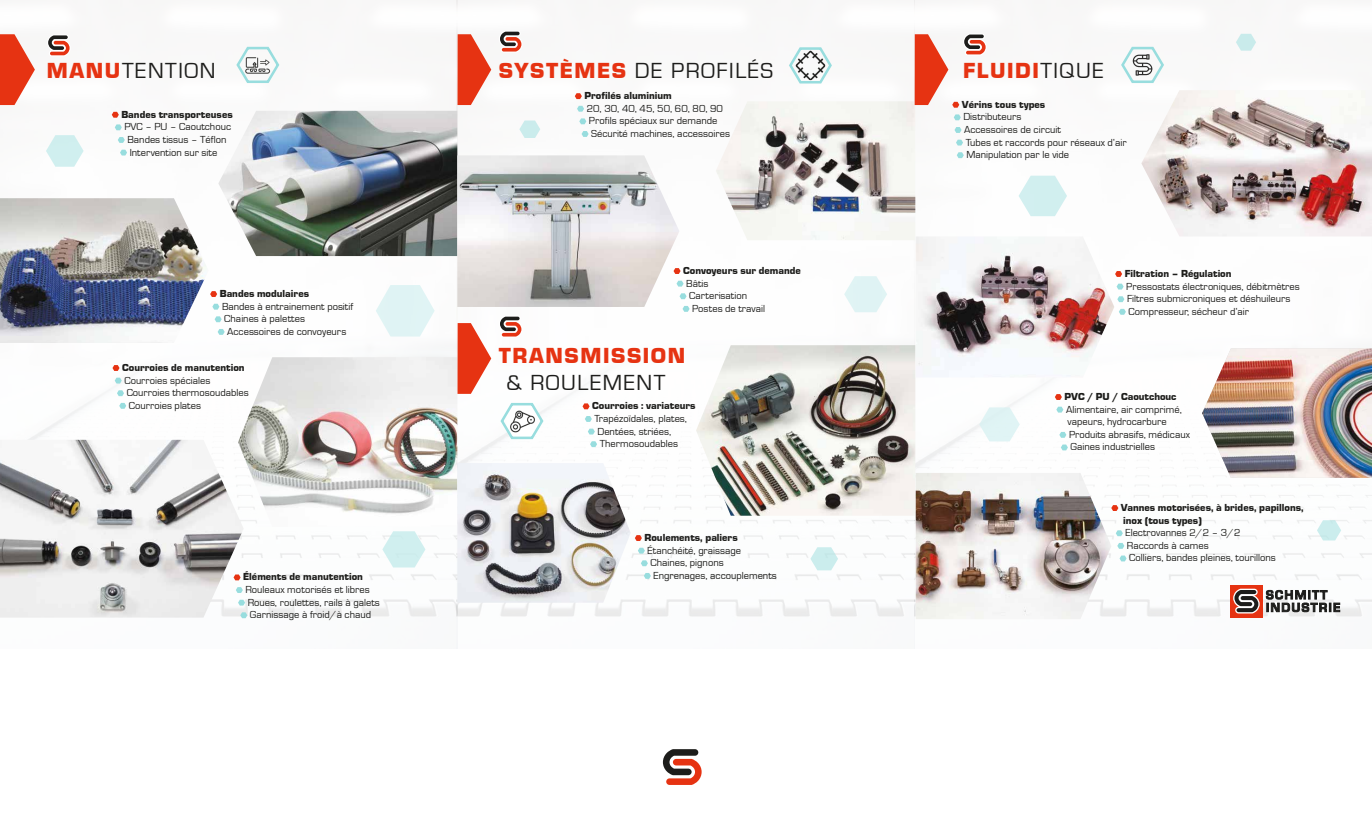
<style>
.page{position:relative;width:1372px;height:815px;background:#fff}
.page>*{position:absolute;margin:0;border:0;box-sizing:border-box;transform-origin:0 0}
.t1{font:22.5px "Eurostar";letter-spacing:.07em;color:#1d1d1b}
.t2{font:900 22.5px "Eurostar";letter-spacing:.07em;color:#e63312}
.t3{font:10.5px/12.6px "Eurostar";color:#1d1d1b}
.t4{font:900 10.5px/12.6px "Eurostar";color:#1d1d1b}
.s1{font-weight:900;color:#e63312}
.s2{font-weight:400;color:#1d1d1b}
</style>
<div class="page">
<img style="left:0;top:0;width:1371px;height:619px">
<div style="left:1230px;top:585px;width:32px;height:32px;background:#e63312"></div>
<svg style="left:1233px;top:588px;width:26px;height:25px"></svg>
<svg style="left:1265px;top:588px;width:75px;height:24px"></svg>
<svg style="left:210px;top:291px;width:7px;height:6px"></svg>
<svg style="left:212px;top:303px;width:7px;height:6px"></svg>
<svg style="left:215px;top:316px;width:7px;height:6px"></svg>
<svg style="left:218px;top:329px;width:7px;height:6px"></svg>
<svg style="left:574px;top:93px;width:8px;height:6px"></svg>
<svg style="left:577px;top:106px;width:7px;height:6px"></svg>
<svg style="left:579px;top:118px;width:7px;height:6px"></svg>
<svg style="left:581px;top:131px;width:7px;height:6px"></svg>
<svg style="left:953px;top:114px;width:7px;height:6px"></svg>
<svg style="left:954px;top:127px;width:7px;height:6px"></svg>
<svg style="left:955px;top:140px;width:8px;height:5px"></svg>
<svg style="left:956px;top:152px;width:7px;height:6px"></svg>
<svg style="left:582px;top:403px;width:7px;height:6px"></svg>
<svg style="left:584px;top:416px;width:8px;height:6px"></svg>
<svg style="left:587px;top:428px;width:8px;height:6px"></svg>
<svg style="left:590px;top:441px;width:7px;height:6px"></svg>
<svg style="left:679px;top:280px;width:4px;height:6px"></svg>
<svg style="left:679px;top:293px;width:7px;height:6px"></svg>
<svg style="left:682px;top:306px;width:7px;height:6px"></svg>
<svg style="left:1114px;top:271px;width:8px;height:6px"></svg>
<svg style="left:1116px;top:283px;width:7px;height:6px"></svg>
<svg style="left:1117px;top:296px;width:7px;height:6px"></svg>
<svg style="left:1118px;top:309px;width:7px;height:5px"></svg>
<svg style="left:1054px;top:394px;width:7px;height:6px"></svg>
<svg style="left:1056px;top:406px;width:7px;height:6px"></svg>
<svg style="left:1059px;top:432px;width:7px;height:5px"></svg>
<svg style="left:1060px;top:444px;width:7px;height:6px"></svg>
<svg style="left:1111px;top:505px;width:7px;height:6px"></svg>
<svg style="left:1115px;top:530px;width:7px;height:6px"></svg>
<svg style="left:1117px;top:542px;width:7px;height:6px"></svg>
<svg style="left:1119px;top:555px;width:7px;height:6px"></svg>
<svg style="left:635px;top:535px;width:7px;height:6px"></svg>
<svg style="left:638px;top:547px;width:7px;height:6px"></svg>
<svg style="left:641px;top:560px;width:7px;height:6px"></svg>
<svg style="left:644px;top:572px;width:7px;height:6px"></svg>
<svg style="left:112px;top:365px;width:7px;height:6px"></svg>
<svg style="left:115px;top:377px;width:7px;height:6px"></svg>
<svg style="left:117px;top:390px;width:7px;height:6px"></svg>
<svg style="left:119px;top:403px;width:7px;height:5px"></svg>
<svg style="left:112px;top:112px;width:7px;height:6px"></svg>
<svg style="left:115px;top:124px;width:7px;height:6px"></svg>
<svg style="left:118px;top:137px;width:7px;height:6px"></svg>
<svg style="left:120px;top:150px;width:7px;height:5px"></svg>
<svg style="left:235px;top:45px;width:46px;height:39px"></svg>
<img style="left:218px;top:111px;width:239px;height:145px">
<img style="left:1141px;top:90px;width:230px;height:146px">
<img style="left:715px;top:101px;width:200px;height:139px">
<img style="left:238px;top:357px;width:219px;height:169px">
<img style="left:1202px;top:348px;width:169px;height:129px">
<img style="left:696px;top:345px;width:219px;height:170px">
<img style="left:0;top:198px;width:209px;height:145px">
<img style="left:915px;top:236px;width:199px;height:141px">
<img style="left:457px;top:155px;width:222px;height:152px">
<img style="left:0;top:439px;width:244px;height:178px">
<img style="left:915px;top:473px;width:196px;height:146px">
<img style="left:457px;top:463px;width:173px;height:139px">
<svg style="left:499px;top:30px;width:23px;height:23px"></svg>
<svg style="left:499px;top:315px;width:23px;height:22px"></svg>
<svg style="left:47px;top:34px;width:24px;height:22px"></svg>
<svg style="left:662px;top:749px;width:40px;height:36px"></svg>
<svg style="left:0;top:34px;width:35px;height:71px"></svg>
<svg style="left:457px;top:34px;width:34px;height:71px"></svg>
<svg style="left:457px;top:323px;width:34px;height:71px"></svg>
<svg style="left:914px;top:33px;width:72px;height:75px"></svg>
<svg style="left:376px;top:285px;width:58px;height:51px"></svg>
<svg style="left:382px;top:531px;width:43px;height:36px"></svg>
<svg style="left:46px;top:135px;width:38px;height:32px"></svg>
<svg style="left:844px;top:276px;width:43px;height:36px"></svg>
<svg style="left:979px;top:407px;width:40px;height:34px"></svg>
<svg style="left:810px;top:547px;width:28px;height:23px"></svg>
<svg style="left:519px;top:120px;width:21px;height:18px"></svg>
<svg style="left:1316px;top:520px;width:24px;height:20px"></svg>
<svg style="left:1235px;top:34px;width:20px;height:17px"></svg>
<svg style="left:1018px;top:176px;width:49px;height:40px"></svg>
<svg style="left:1119px;top:45px;width:46px;height:39px"></svg>
<svg style="left:787px;top:45px;width:46px;height:40px"></svg>
<svg style="left:233px;top:574px;width:7px;height:6px"></svg>
<svg style="left:236px;top:587px;width:7px;height:5px"></svg>
<svg style="left:238px;top:599px;width:7px;height:6px"></svg>
<svg style="left:240px;top:612px;width:7px;height:6px"></svg>
<svg style="left:499px;top:400px;width:46px;height:40px"></svg>
<h1 class="t1" style="left:47px;top:56px;width:170px"><span class="s1">MANU</span>TENTION</h1>
<h1 class="t1" style="left:499px;top:56px;width:276px"><span class="s1">SYSTÈMES</span> DE PROFILÉS</h1>
<h1 class="t2" style="left:962px;top:56px;width:142px">FLUIDI<span class="s2">TIQUE</span></h1>
<p class="t4" style="left:121px;top:108px;width:113px">Bandes transporteuses</p>
<p class="t3" style="left:124px;top:120px;width:108px">PVC – PU – Caoutchouc<br>Bandes tissus – Téflon<br>Intervention sur site</p>
<p class="t4" style="left:220px;top:287px;width:91px">Bandes modulaires</p>
<p class="t3" style="left:222px;top:299px;width:133px">Bandes à entrainement positif<br>Chaines à palettes<br>Accessoires de convoyeurs</p>
<p class="t4" style="left:122px;top:361px;width:124px">Courroies de manutention</p>
<p class="t3" style="left:124px;top:373px;width:126px">Courroies spéciales<br>Courroies thermosoudables<br>Courroies plates</p>
<p class="t4" style="left:243px;top:570px;width:121px">Éléments de manutention</p>
<p class="t3" style="left:245px;top:582px;width:136px">Rouleaux motorisés et libres<br>Roues, roulettes, rails à galets<br>Garnissage à froid/à chaud</p>
<p class="t4" style="left:584px;top:89px;width:89px">Profilés aluminium</p>
<p class="t3" style="left:586px;top:102px;width:145px">20, 30, 40, 45, 50, 60, 80, 90<br>Profils spéciaux sur demande<br>Sécurité machines, accessoires</p>
<p class="t4" style="left:961px;top:98px;width:85px">Vérins tous types</p>
<p class="t3" style="left:963px;top:110px;width:165px">Distributeurs<br>Accessoires de circuit<br>Tubes et raccords pour réseaux d’air<br>Manipulation par le vide</p>
<p class="t4" style="left:683px;top:264px;width:119px">Convoyeurs sur demande</p>
<p class="t3" style="left:686px;top:276px;width:80px">Bâtis<br>Carterisation<br>Postes de travail</p>
<h1 class="t2" style="left:499px;top:341px;width:188px">TRANSMISSION</h1>
<h1 class="t1" style="left:506px;top:368px;width:161px">&amp; ROULEMENT</h1>
<p class="t4" style="left:592px;top:399px;width:105px">Courroies : variateurs</p>
<p class="t3" style="left:594px;top:411px;width:94px">Trapézoïdales, plates,<br>Dentées, striées,<br>Thermosoudables</p>
<p class="t4" style="left:644px;top:530px;width:95px">Roulements, paliers</p>
<p class="t3" style="left:647px;top:543px;width:131px">Étanchéité, graissage<br>Chaines, pignons<br>Engrenages, accouplements</p>
<p class="t4" style="left:1124px;top:267px;width:108px">Filtration – Régulation</p>
<p class="t3" style="left:1126px;top:279px;width:175px">Pressostats électroniques, débitmètres<br>Filtres submicroniques et déshuileurs<br>Compresseur, sécheur d’air</p>
<p class="t4" style="left:1064px;top:390px;width:113px">PVC / PU / Caoutchouc</p>
<p class="t3" style="left:1065px;top:402px;width:125px">Alimentaire, air comprimé, vapeurs, hydrocarbure<br>Produits abrasifs, médicaux<br>Gaines industrielles</p>
<p class="t4" style="left:1120px;top:500px;width:184px">Vannes motorisées, à brides, papillons, inox (tous types)</p>
<p class="t3" style="left:1125px;top:526px;width:152px">Electrovannes 2/2 – 3/2<br>Raccords à cames<br>Colliers, bandes pleines, tourillons</p>
</div>
